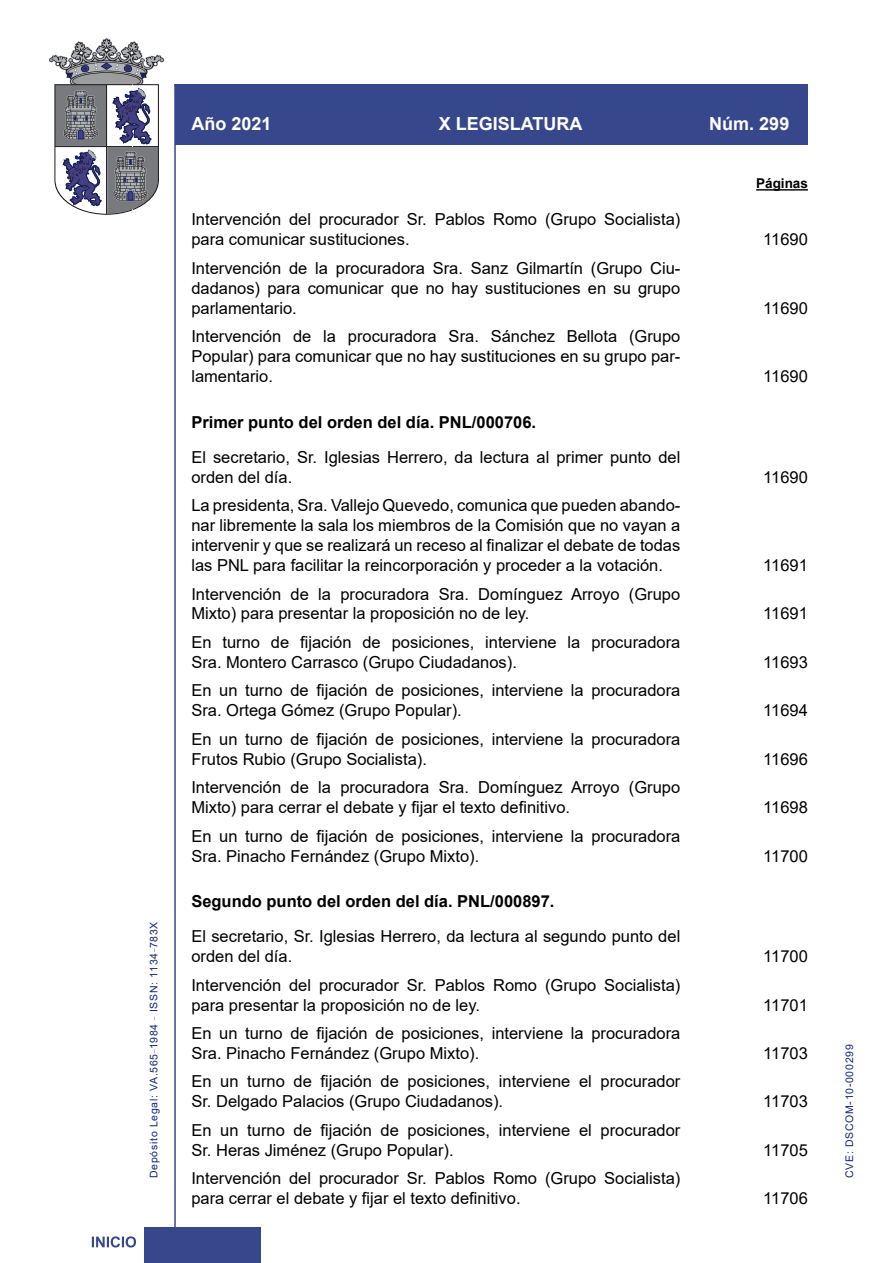
<style>
.page{position:relative;width:893px;height:1263px;background:#fff}
.page>*{position:absolute;margin:0;border:0;box-sizing:border-box;transform-origin:0 0}
.t1{font:700 18px "Arial";color:#fff}
.Sumario{font:16.5px/20px "Arial";color:#000}
.SumarioEpigrafe{font:700 16.5px "Arial";color:#000}
.Paginas{font:700 13.5px "Arial";color:#000}
.t2{font:10.5px "Arial";letter-spacing:.065em;color:#122678}
</style>
<div class="page">
<hr style="left:174px;top:84px;width:2px;height:1179px;background:#36478c">
<div style="left:144px;top:1227px;width:117px;height:36px;background:#36478c"></div>
<hr style="left:174px;top:84px;width:634px;height:1px;background:#36478c">
<svg style="left:92px;top:1236px;width:44px;height:11px"></svg>
<div style="left:175px;top:85px;width:633px;height:60px;background:#36478c"></div>
<svg style="left:49px;top:38px;width:115px;height:177px"></svg>
<hr style="left:756px;top:189px;width:52px;height:2px;background:#000">
<p class="t2" style="left:146px;top:1178px;width:258px;rotate:-90deg">Depósito Legal: VA.565<sup>_</sup>1984 <sup>_</sup> ISSN: 1134<sup>_</sup>783X</p>
<p class="t1" style="left:191px;top:111px;width:82px">Año 2021</p>
<p class="t1" style="left:439px;top:111px;width:145px">X LEGISLATURA</p>
<p class="t1" style="left:709px;top:111px;width:82px">Núm. 299</p>
<p class="Sumario" style="left:191px;top:209px;width:490px">Intervención del procurador Sr. Pablos Romo (Grupo Socialista) para comunicar sustituciones.</p>
<p class="Sumario" style="left:191px;top:258px;width:490px;text-align:justify">Intervención de la procuradora Sra. Sanz Gilmartín (Grupo Ciu&shy;dadanos) para comunicar que no hay sustituciones en su grupo parlamentario.</p>
<p class="Sumario" style="left:191px;top:326px;width:490px;text-align:justify">Intervención de la procuradora Sra. Sánchez Bellota (Grupo Popular) para comunicar que no hay sustituciones en su grupo par&shy;lamentario.</p>
<p class="SumarioEpigrafe" style="left:191px;top:410px;width:346px">Primer punto del orden del día. PNL/000706.</p>
<p class="Sumario" style="left:191px;top:447px;width:490px">El secretario, Sr. Iglesias Herrero, da lectura al primer punto del orden del día.</p>
<p class="Sumario" style="left:191px;top:495px;width:490px;text-align:justify">La presidenta, Sra. Vallejo Quevedo, comunica que pueden abando&shy;nar libremente la sala los miembros de la Comisión que no vayan a intervenir y que se realizará un receso al finalizar el debate de todas las PNL para facilitar la reincorporación y proceder a la votación.</p>
<p class="Sumario" style="left:191px;top:584px;width:490px">Intervención de la procuradora Sra. Domínguez Arroyo (Grupo<br>Mixto) para presentar la proposición no de ley.</p>
<p class="Sumario" style="left:191px;top:632px;width:490px">En turno de fijación de posiciones, interviene la procuradora<br>Sra. Montero Carrasco (Grupo Ciudadanos).</p>
<p class="Sumario" style="left:191px;top:680px;width:490px">En un turno de fijación de posiciones, interviene la procuradora<br>Sra. Ortega Gómez (Grupo Popular).</p>
<p class="Sumario" style="left:191px;top:729px;width:490px">En un turno de fijación de posiciones, interviene la procuradora<br>Frutos Rubio (Grupo Socialista).</p>
<p class="Sumario" style="left:191px;top:777px;width:490px">Intervención de la procuradora Sra. Domínguez Arroyo (Grupo<br>Mixto) para cerrar el debate y fijar el texto definitivo.</p>
<p class="Sumario" style="left:191px;top:826px;width:490px">En un turno de fijación de posiciones, interviene la procuradora<br>Sra. Pinacho Fernández (Grupo Mixto).</p>
<p class="SumarioEpigrafe" style="left:191px;top:890px;width:365px">Segundo punto del orden del día. PNL/000897.</p>
<p class="Sumario" style="left:191px;top:926px;width:490px">El secretario, Sr. Iglesias Herrero, da lectura al segundo punto del orden del día.</p>
<p class="Sumario" style="left:191px;top:975px;width:490px">Intervención del procurador Sr. Pablos Romo (Grupo Socialista) para presentar la proposición no de ley.</p>
<p class="Sumario" style="left:191px;top:1023px;width:490px">En un turno de fijación de posiciones, interviene la procuradora<br>Sra. Pinacho Fernández (Grupo Mixto).</p>
<p class="Sumario" style="left:191px;top:1071px;width:490px">En un turno de fijación de posiciones, interviene el procurador<br>Sr. Delgado Palacios (Grupo Ciudadanos).</p>
<p class="Sumario" style="left:191px;top:1120px;width:490px">En un turno de fijación de posiciones, interviene el procurador<br>Sr. Heras Jiménez (Grupo Popular).</p>
<p class="Sumario" style="left:191px;top:1168px;width:490px">Intervención del procurador Sr. Pablos Romo (Grupo Socialista) para cerrar el debate y fijar el texto definitivo.</p>
<p class="Paginas" style="left:756px;top:174px;width:53px">Páginas</p>
<p class="Sumario" style="left:763px;top:229px;width:46px">11690</p>
<p class="Sumario" style="left:763px;top:298px;width:46px">11690</p>
<p class="Sumario" style="left:763px;top:366px;width:46px">11690</p>
<p class="Sumario" style="left:763px;top:467px;width:46px">11690</p>
<p class="Sumario" style="left:763px;top:555px;width:46px">11691</p>
<p class="Sumario" style="left:763px;top:604px;width:46px">11691</p>
<p class="Sumario" style="left:763px;top:652px;width:46px">11693</p>
<p class="Sumario" style="left:763px;top:700px;width:46px">11694</p>
<p class="Sumario" style="left:763px;top:749px;width:46px">11696</p>
<p class="Sumario" style="left:763px;top:797px;width:46px">11698</p>
<p class="Sumario" style="left:763px;top:846px;width:46px">11700</p>
<p class="Sumario" style="left:763px;top:946px;width:46px">11700</p>
<p class="Sumario" style="left:763px;top:995px;width:46px">11701</p>
<p class="Sumario" style="left:763px;top:1043px;width:46px">11703</p>
<p class="Sumario" style="left:763px;top:1091px;width:46px">11703</p>
<p class="Sumario" style="left:763px;top:1140px;width:46px">11705</p>
<p class="Sumario" style="left:763px;top:1188px;width:46px">11706</p>
<p class="t2" style="left:842px;top:1178px;width:135px;rotate:-90deg">CVE: DSCOM-10-000299</p>
</div>
